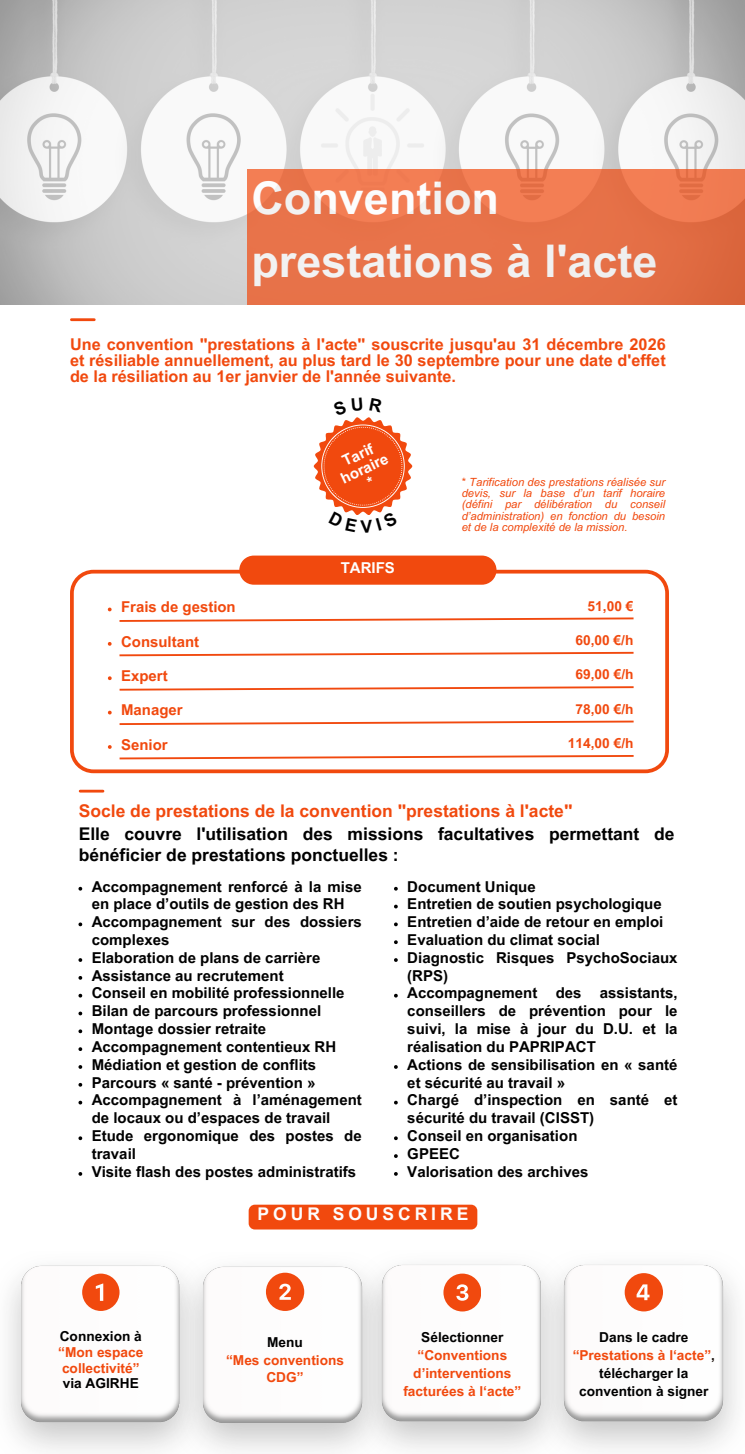
<style>
.page{position:relative;width:745px;height:1454px;background:#fff}
.page>*{position:absolute;margin:0;border:0;box-sizing:border-box;transform-origin:0 0}
.t1{font:700 45px/62.8px "Arial MT Pro";color:#fff}
.t2{font:700 17.5px/20.6px "Arial MT Pro";color:#000}
.t3{font:700 17.5px "Arial MT Pro";color:#f1490e}
.t4{font:700 17.5px "Arial MT Pro";letter-spacing:.225em;color:#fefefe}
.t5{font:700 16.25px/16px "Arial MT Pro";color:#f1490e;text-align:justify}
.t6{font:700 15px/17.8px "Arial MT Pro";color:#000}
.t7{font:700 15px "Arial MT Pro";color:#f1490e}
.t8{font:700 15px/15px "Arial MT Pro";color:#fefefe;text-align:center}
.t9{font:700 13.75px/17.8px "Arial MT Pro";color:#f1490e;text-align:center}
.t10{font:700 13.75px/17.8px "Arial MT Pro";color:#000;text-align:center}
.t11{font:italic 11.25px/11.2px "Arial MT Pro";color:#f1490e;text-align:justify}
.s1{font-style:normal}
.s2{color:#000}
.s3{color:#f1490e}
.s4{color:#1b110c}
</style>
<div class="page">
<img style="left:570px;top:1264px;width:167px;height:185px">
<img style="left:391px;top:1264px;width:179px;height:185px">
<svg style="left:443px;top:1273px;width:38px;height:37px"></svg>
<svg style="left:624px;top:1272px;width:38px;height:39px"></svg>
<img style="left:8px;top:1265px;width:167px;height:185px">
<svg style="left:82px;top:1273px;width:37px;height:37px"></svg>
<div style="left:248px;top:1204px;width:229px;height:25px;background:#f1490e;border-radius:6px"></div>
<img style="left:175px;top:1266px;width:216px;height:185px">
<svg style="left:266px;top:1272px;width:38px;height:38px"></svg>
<hr style="left:71px;top:318px;width:23px;height:3px;background:#f1490e">
<img style="left:0;top:0;width:744px;height:305px">
<div style="left:247px;top:169px;width:497px;height:136px;background:#e77249"></div>
<svg style="left:70px;top:569px;width:598px;height:204px"></svg>
<div style="left:239px;top:555px;width:257px;height:29px;background:#f1490e"></div>
<svg style="left:118px;top:616px;width:517px;height:6px"></svg>
<svg style="left:118px;top:651px;width:517px;height:6px"></svg>
<svg style="left:118px;top:685px;width:517px;height:6px"></svg>
<hr style="left:80px;top:789px;width:23px;height:3px;background:#f1490e">
<svg style="left:118px;top:719px;width:517px;height:7px"></svg>
<svg style="left:118px;top:754px;width:517px;height:6px"></svg>
<svg style="left:108px;top:607px;width:3px;height:4px"></svg>
<svg style="left:108px;top:676px;width:4px;height:4px"></svg>
<svg style="left:108px;top:710px;width:4px;height:4px"></svg>
<svg style="left:108px;top:745px;width:4px;height:3px"></svg>
<svg style="left:78px;top:886px;width:4px;height:4px"></svg>
<svg style="left:78px;top:922px;width:4px;height:4px"></svg>
<svg style="left:78px;top:976px;width:4px;height:3px"></svg>
<svg style="left:78px;top:993px;width:4px;height:4px"></svg>
<svg style="left:78px;top:1011px;width:4px;height:4px"></svg>
<svg style="left:78px;top:1029px;width:4px;height:4px"></svg>
<svg style="left:78px;top:1065px;width:4px;height:3px"></svg>
<svg style="left:78px;top:1082px;width:4px;height:4px"></svg>
<svg style="left:78px;top:1100px;width:4px;height:4px"></svg>
<svg style="left:78px;top:1172px;width:4px;height:3px"></svg>
<svg style="left:394px;top:922px;width:3px;height:4px"></svg>
<svg style="left:394px;top:940px;width:3px;height:4px"></svg>
<svg style="left:314px;top:417px;width:98px;height:98px"></svg>
<h1 class="t1" style="left:251px;top:173px;width:407px">Convention prestations à l'acte</h1>
<p class="t5" style="left:70px;top:338px;width:597px">Une convention "prestations à l'acte" souscrite jusqu'au 31 décembre 2026 et résiliable annuellement, au plus tard le 30 septembre pour une date d'effet de la résiliation au 1er janvier de l'année suivante.</p>
<p class="t8" style="left:333px;top:460px;width:52px;rotate:-25deg">Tarif horaire *</p>
<p class="t8" style="left:341px;top:562px;width:56px">TARIFS</p>
<p class="t11" style="left:461px;top:478px;width:205px"><span class="s1">*</span> Tarification des prestations réalisée sur devis, sur la base d’un tarif horaire (défini par délibération du conseil d’administration) en fonction du besoin et de la complexité de la mission.</p>
<p class="t7" style="left:121px;top:601px;width:116px">Frais de gestion</p>
<p class="t9" style="left:587px;top:598px;width:47px">51,00 €</p>
<p class="t7" style="left:121px;top:635px;width:80px">Consultant</p>
<p class="t9" style="left:575px;top:633px;width:60px">60,00 €/h</p>
<p class="t7" style="left:121px;top:670px;width:48px">Expert</p>
<p class="t9" style="left:575px;top:667px;width:60px">69,00 €/h</p>
<p class="t7" style="left:121px;top:704px;width:63px">Manager</p>
<p class="t9" style="left:575px;top:701px;width:60px">78,00 €/h</p>
<p class="t7" style="left:121px;top:738px;width:48px">Senior</p>
<p class="t9" style="left:567px;top:736px;width:67px">114,00 €/h</p>
<p class="t3" style="left:79px;top:804px;width:495px">Socle de prestations de la convention "prestations à l'acte"</p>
<p class="t2" style="left:79px;top:825px;width:597px">Elle couvre l'utilisation des missions facultatives permettant de bénéficier de prestations ponctuelles :</p>
<p class="t6" style="left:92px;top:879px;width:271px">Accompagnement renforcé à la mise en place d’outils de gestion des RH</p>
<p class="t6" style="left:92px;top:914px;width:271px">Accompagnement sur des dossiers complexes</p>
<p class="t6" style="left:92px;top:950px;width:230px">Elaboration de plans de carrière</p>
<p class="t6" style="left:92px;top:968px;width:193px">Assistance au recrutement</p>
<p class="t6" style="left:92px;top:986px;width:254px">Conseil en mobilité professionnelle</p>
<p class="t6" style="left:92px;top:1003px;width:231px">Bilan de parcours professionnel</p>
<p class="t6" style="left:92px;top:1021px;width:176px">Montage dossier retraite</p>
<p class="t6" style="left:92px;top:1039px;width:246px">Accompagnement contentieux RH</p>
<p class="t6" style="left:92px;top:1057px;width:226px">Médiation et gestion de conflits</p>
<p class="t6" style="left:92px;top:1075px;width:225px">Parcours « santé - prévention »</p>
<p class="t6" style="left:92px;top:1093px;width:271px">Accompagnement à l’aménagement de locaux ou d’espaces de travail</p>
<h2 class="t6" style="left:92px;top:1128px;width:271px">Etude ergonomique des postes de travail</h2>
<p class="t6" style="left:92px;top:1164px;width:266px">Visite flash des postes administratifs</p>
<p class="t6" style="left:407px;top:879px;width:130px">Document Unique</p>
<h5 class="t6" style="left:407px;top:897px;width:256px">Entretien de soutien psychologique</h5>
<p class="t6" style="left:407px;top:914px;width:257px">Entretien d’aide de retour en emploi</p>
<p class="t6" style="left:407px;top:932px;width:194px">Evaluation du climat social</p>
<h5 class="t6" style="left:407px;top:950px;width:271px">Diagnostic Risques PsychoSociaux (RPS)</h5>
<p class="t6" style="left:407px;top:986px;width:271px;text-align:justify">Accompagnement des assistants, conseillers de prévention pour le suivi, la mise à jour du D.U. et la réalisation du PAPRIPACT</p>
<p class="t6" style="left:407px;top:1057px;width:271px">Actions de sensibilisation en « santé et sécurité au travail »</p>
<h5 class="t6" style="left:407px;top:1093px;width:271px">Chargé d’inspection en santé et sécurité du travail (CISST)</h5>
<p class="t6" style="left:407px;top:1128px;width:172px">Conseil en organisation</p>
<p class="t6" style="left:407px;top:1146px;width:54px">GPEEC</p>
<h5 class="t6" style="left:407px;top:1164px;width:182px">Valorisation des archives</h5>
<h2 class="t4" style="left:257px;top:1207px;width:212px">POUR SOUSCRIRE</h2>
<p class="t9" style="left:58px;top:1329px;width:87px;line-height:15.9px"><span class="s2">Connexion à </span>“Mon espace collectivité” <span class="s2">via AGIRHE</span></p>
<h5 class="t10" style="left:572px;top:1329px;width:144px">Dans le cadre <span class="s3">“Prestations à l‘acte”</span><span class="s4">, </span>télécharger la convention à signer</h5>
<p class="t9" style="left:403px;top:1329px;width:119px"><span class="s2">Sélectionner </span>“Conventions d’interventions facturées à l‘acte”</p>
<h4 class="t9" style="left:226px;top:1334px;width:119px"><span class="s2">Menu<br></span>“Mes conventions<br>CDG”</h4>
</div>
